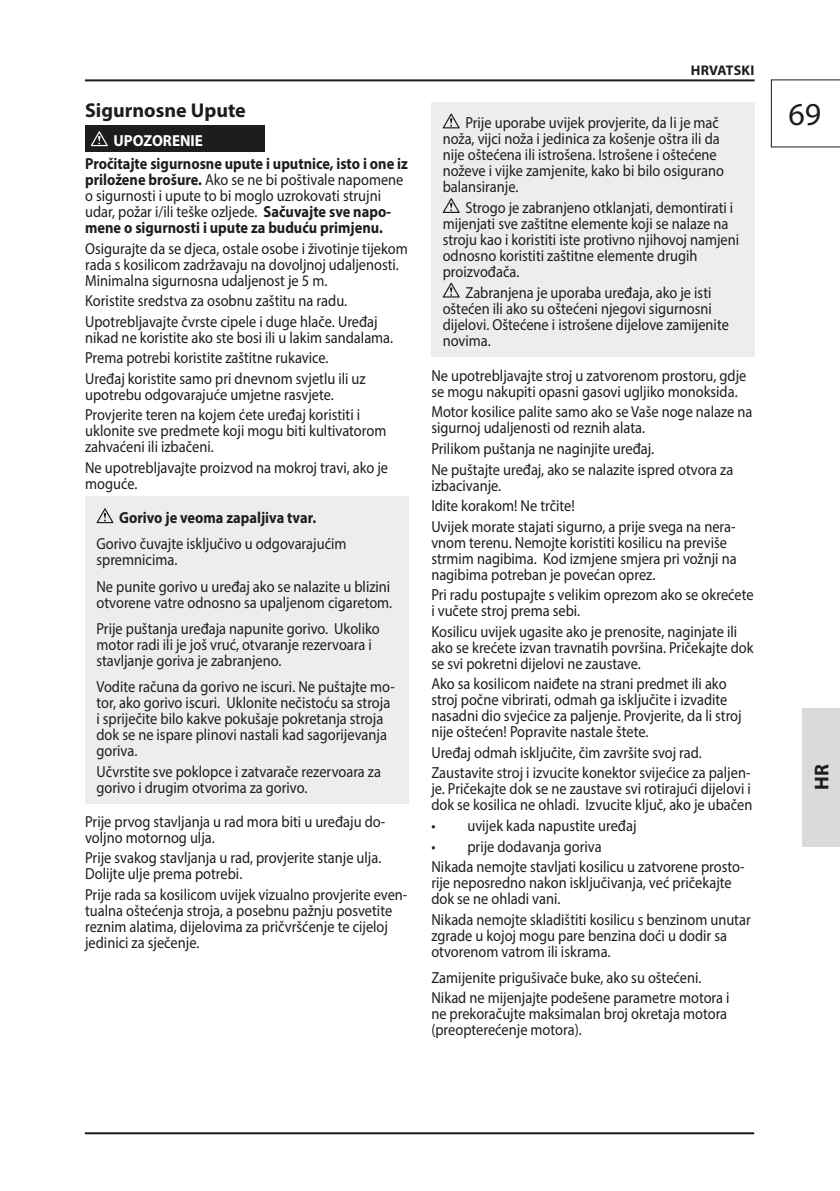
<style>
.page{position:relative;width:840px;height:1191px;background:#fff}
.page>*{position:absolute;margin:0;border:0;box-sizing:border-box;transform-origin:0 0}
.t1{font:32px "Myriad Pro";color:#1d1d1b}
.t2{font:700 20px "Myriad Pro";color:#1d1d1b}
.t3{font:16px/16px "Myriad Pro";color:#1d1d1b;scale:.9 1}
.t4{font:700 16px/16px "Myriad Pro";color:#1d1d1b;scale:.9 1}
.t5{font:700 16px "Myriad Pro";color:#fff;scale:.95 1}
.t6{font:700 14px "Myriad Pro";letter-spacing:.015em;color:#1d1d1b}
.s1{font-weight:400}
</style>
<div class="page">
<hr style="left:85px;top:1132px;width:668px;height:2px;background:#1d1d1b">
<hr style="left:85px;top:79px;width:669px;height:2px;background:#1d1d1b">
<svg style="left:770px;top:79px;width:69px;height:69px"></svg>
<hr style="left:839px;top:708px;width:1px;height:138px;background:#dadada">
<div style="left:801px;top:708px;width:38px;height:138px;background:#dadada"></div>
<div style="left:85px;top:125px;width:179px;height:26px;background:#1d1d1b"></div>
<svg style="left:91px;top:131px;width:17px;height:15px"></svg>
<div style="left:85px;top:497px;width:323px;height:307px;background:#ededed"></div>
<svg style="left:96px;top:508px;width:17px;height:15px"></svg>
<div style="left:431px;top:102px;width:323px;height:255px;background:#ededed"></div>
<svg style="left:442px;top:113px;width:17px;height:15px"></svg>
<svg style="left:442px;top:198px;width:17px;height:15px"></svg>
<svg style="left:442px;top:282px;width:17px;height:15px"></svg>
<p class="t2" style="left:85px;top:97px;width:162px">Sigurnosne Upute</p>
<p class="t5" style="left:113px;top:130px;width:96px">UPOZORENIE</p>
<p class="t4" style="left:85px;top:155px;width:360px">Pročitajte sigurnosne upute i uputnice, isto i one iz priložene brošure. <span class="s1">Ako se ne bi poštivale napomene o sigurnosti i upute to bi moglo uzrokovati strujni udar, požar i/ili teške ozljede.</span> Sačuvajte sve napo&shy;mene o sigurnosti i upute za buduću primjenu.</p>
<p class="t3" style="left:85px;top:240px;width:360px">Osigurajte da se djeca, ostale osobe i životinje tijekom rada s kosilicom zadržavaju na dovoljnoj udaljenosti.<br>Minimalna sigurnosna udaljenost je 5 m.</p>
<p class="t3" style="left:85px;top:290px;width:326px;line-height:20.6px">Koristite sredstva za osobnu zaštitu na radu.<br>Upotrebljavajte čvrste cipele i duge hlače. Uređaj</p>
<p class="t3" style="left:85px;top:327px;width:343px;line-height:20.6px">nikad ne koristite ako ste bosi ili u lakim sandalama.<br>Prema potrebi koristite zaštitne rukavice.<br>Uređaj koristite samo pri dnevnom svjetlu ili uz</p>
<p class="t3" style="left:85px;top:384px;width:307px;line-height:20.6px">upotrebu odgovarajuće umjetne rasvjete.<br>Provjerite teren na kojem ćete uređaj koristiti i</p>
<p class="t3" style="left:85px;top:422px;width:336px">uklonite sve predmete koji mogu biti kultivatorom zahvaćeni ili izbačeni.</p>
<p class="t3" style="left:85px;top:459px;width:338px">Ne upotrebljavajte proizvod na mokroj travi, ako je moguće.</p>
<p class="t4" style="left:119px;top:509px;width:220px">Gorivo je veoma zapaljiva tvar.</p>
<p class="t3" style="left:96px;top:536px;width:279px">Gorivo čuvajte isključivo u odgovarajućim spremnicima.</p>
<p class="t3" style="left:96px;top:578px;width:330px">Ne punite gorivo u uređaj ako se nalazite u blizini otvorene vatre odnosno sa upaljenom cigaretom.</p>
<p class="t3" style="left:96px;top:620px;width:316px">Prije puštanja uređaja napunite gorivo. Ukoliko motor radi ili je još vruć, otvaranje rezervoara i stavljanje goriva je zabranjeno.</p>
<p class="t3" style="left:96px;top:678px;width:333px">Vodite računa da gorivo ne iscuri. Ne puštajte mo&shy;tor, ako gorivo iscuri. Uklonite nečistoću sa stroja i spriječite bilo kakve pokušaje pokretanja stroja dok se ne ispare plinovi nastali kad sagorijevanja goriva.</p>
<p class="t3" style="left:96px;top:763px;width:317px">Učvrstite sve poklopce i zatvarače rezervoara za gorivo i drugim otvorima za gorivo.</p>
<p class="t3" style="left:85px;top:813px;width:335px">Prije prvog stavljanja u rad mora biti u uređaju do&shy;voljno motornog ulja.</p>
<p class="t3" style="left:85px;top:849px;width:330px">Prije svakog stavljanja u rad, provjerite stanje ulja.<br>Dolijte ulje prema potrebi.</p>
<p class="t3" style="left:85px;top:886px;width:359px">Prije rada sa kosilicom uvijek vizualno provjerite even&shy;tualna oštećenja stroja, a posebnu pažnju posvetite reznim alatima, dijelovima za pričvršćenje te cijeloj jedinici za sječenje.</p>
<p class="t6" style="left:690px;top:61px;width:65px">HRVATSKI</p>
<p class="t3" style="left:442px;top:115px;width:314px;text-indent:23px">Prije uporabe uvijek provjerite, da li je mač noža, vijci noža i jedinica za košenje oštra ili da nije oštećena ili istrošena. Istrošene i oštećene noževe i vijke zamjenite, kako bi bilo osigurano balansiranje.</p>
<p class="t3" style="left:442px;top:199px;width:331px;text-indent:23px">Strogo je zabranjeno otklanjati, demontirati i mijenjati sve zaštitne elemente koji se nalaze na stroju kao i koristiti iste protivno njihovoj namjeni odnosno koristiti zaštitne elemente drugih proizvođača.</p>
<p class="t3" style="left:442px;top:284px;width:319px;text-indent:23px">Zabranjena je uporaba uređaja, ako je isti oštećen ili ako su oštećeni njegovi sigurnosni dijelovi. Oštećene i istrošene dijelove zamijenite novima.</p>
<p class="t3" style="left:431px;top:367px;width:351px">Ne upotrebljavajte stroj u zatvorenom prostoru, gdje se mogu nakupiti opasni gasovi ugljiko monoksida.</p>
<p class="t3" style="left:431px;top:404px;width:358px">Motor kosilice palite samo ako se Vaše noge nalaze na sigurnoj udaljenosti od reznih alata.</p>
<p class="t3" style="left:431px;top:438px;width:337px;line-height:20.6px">Prilikom puštanja ne naginjite uređaj.<br>Ne puštajte uređaj, ako se nalazite ispred otvora za</p>
<p class="t3" style="left:431px;top:474px;width:339px;line-height:20.6px">izbacivanje.<br>Idite korakom! Ne trčite!<br>Uvijek morate stajati sigurno, a prije svega na nera-</p>
<p class="t3" style="left:431px;top:534px;width:340px">vnom terenu. Nemojte koristiti kosilicu na previše strmim nagibima. Kod izmjene smjera pri vožnji na nagibima potreban je povećan oprez.</p>
<p class="t3" style="left:431px;top:586px;width:359px">Pri radu postupajte s velikim oprezom ako se okrećete i vučete stroj prema sebi.</p>
<p class="t3" style="left:431px;top:623px;width:359px">Kosilicu uvijek ugasite ako je prenosite, naginjate ili ako se krećete izvan travnatih površina. Pričekajte dok se svi pokretni dijelovi ne zaustave.</p>
<p class="t3" style="left:431px;top:675px;width:346px">Ako sa kosilicom naiđete na strani predmet ili ako stroj počne vibrirati, odmah ga isključite i izvadite nasadni dio svjećice za paljenje. Provjerite, da li stroj nije oštećen! Popravite nastale štete.</p>
<p class="t3" style="left:431px;top:742px;width:356px;line-height:20.6px">Uređaj odmah isključite, čim završite svoj rad.<br>Zaustavite stroj i izvucite konektor svijećice za paljen-</p>
<p class="t3" style="left:431px;top:781px;width:358px">je. Pričekajte dok se ne zaustave svi rotirajući dijelovi i dok se kosilica ne ohladi. Izvucite ključ, ako je ubačen</p>
<p class="t3" style="left:431px;top:817px;width:229px">• uvijek kada napustite uređaj</p>
<p class="t3" style="left:431px;top:835px;width:349px;line-height:20.6px">• prije dodavanja goriva<br>Nikada nemojte stavljati kosilicu u zatvorene prosto-</p>
<p class="t3" style="left:431px;top:874px;width:335px">rije neposredno nakon isključivanja, već pričekajte dok se ne ohladi vani.</p>
<p class="t3" style="left:431px;top:911px;width:356px">Nikada nemojte skladištiti kosilicu s benzinom unutar zgrade u kojoj mogu pare benzina doći u dodir sa otvorenom vatrom ili iskrama.</p>
<p class="t3" style="left:431px;top:967px;width:333px;line-height:20.6px">Zamijenite prigušivače buke, ako su oštećeni.<br>Nikad ne mijenjajte podešene parametre motora i</p>
<p class="t3" style="left:431px;top:1005px;width:330px">ne prekoračujte maksimalan broj okretaja motora (preopterećenje motora).</p>
<h1 class="t1" style="left:788px;top:95px;width:34px">69</h1>
<p class="t2" style="left:808px;top:790px;width:28px;rotate:-90deg">HR</p>
</div>
